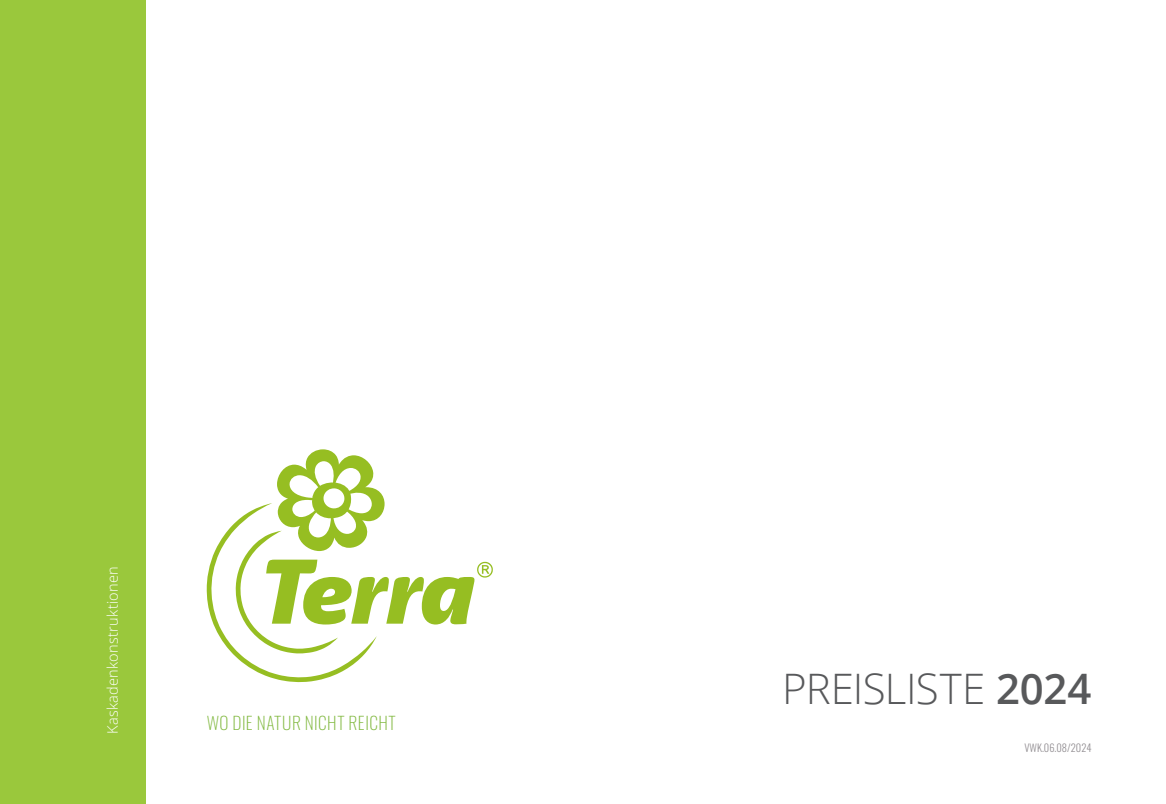
<style>
.page{position:relative;width:1166px;height:804px;background:#fff}
.page>*{position:absolute;margin:0;border:0;box-sizing:border-box;transform-origin:0 0}
.t1{font:300 42px "Open Sans";letter-spacing:-.02em;color:#58595b}
.t2{font:200 17.5px "Oswald";letter-spacing:.025em;color:#82b941}
.t3{font:300 14.53px "Open Sans";letter-spacing:.015em;color:#fff}
.t4{font:300 10.5px "Oswald";color:#928e92}
.s1{font-weight:600}
</style>
<div class="page">
<div style="left:0;top:0;width:146px;height:804px;background:#9ac83c"></div>
<svg style="left:206px;top:449px;width:287px;height:233px"></svg>
<p class="t3" style="left:103px;top:734px;width:169px;rotate:-90deg">Kaskadenkonstruktionen</p>
<p class="t2" style="left:207px;top:707px;width:191px">WO DIE NATUR NICHT REICHT</p>
<h1 class="t1" style="left:782px;top:660px;width:311px">PREISLISTE <span class="s1">2024</span></h1>
<p class="t4" style="left:1024px;top:738px;width:69px">VWK.06.08/2024</p>
</div>
